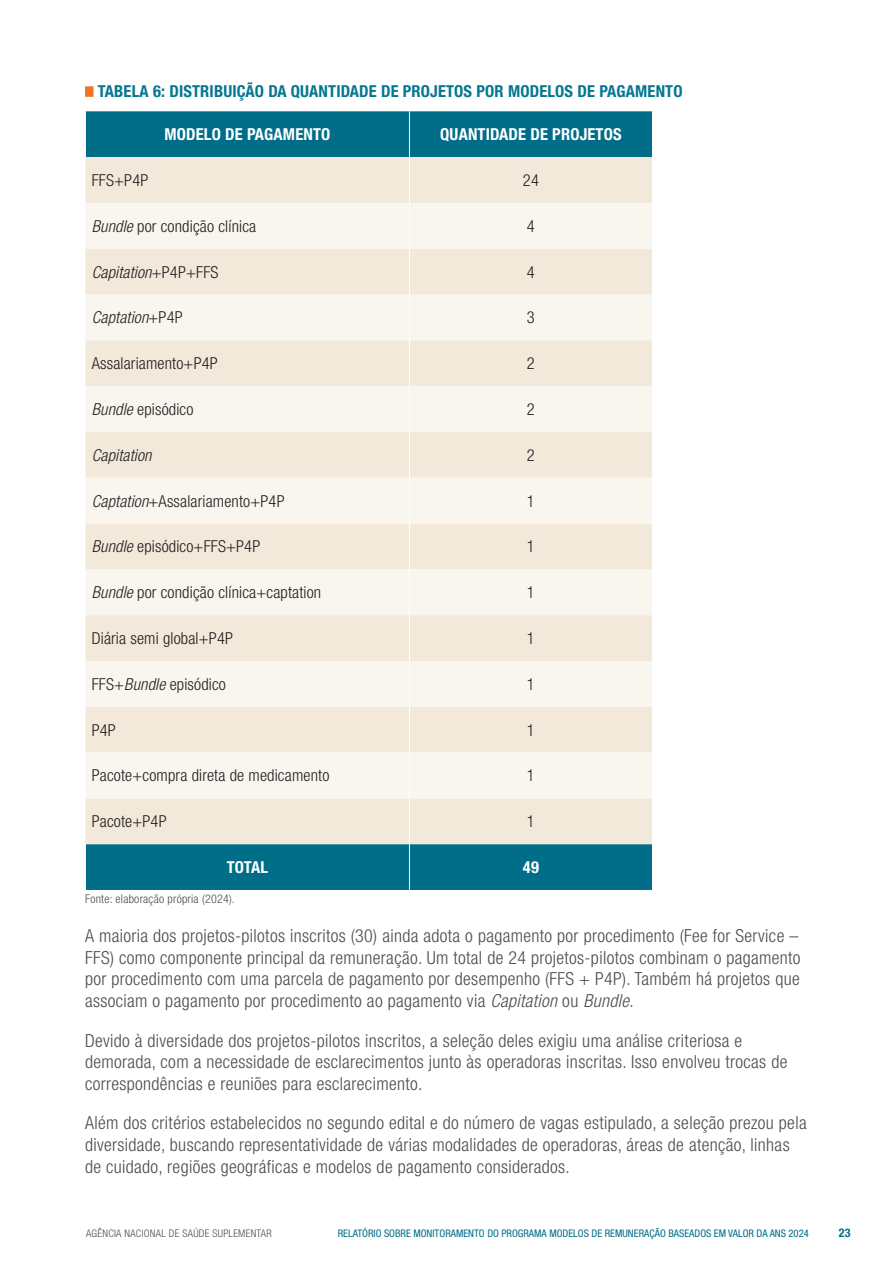
<style>
.page{position:relative;width:893px;height:1263px;background:#fff}
.page>*{position:absolute;margin:0;border:0;box-sizing:border-box;transform-origin:0 0}
.t1{font:300 condensed 18px/21.6px "Helvetica Neue LT Std";letter-spacing:.02em;color:#4b4c4d}
.t2{font:300 condensed 16.5px "Helvetica Neue LT Std";letter-spacing:.01em;color:#231f20}
.t3{font:700 condensed 16.5px "Helvetica Neue LT Std";letter-spacing:.01em;color:#047791}
.t4{font:700 condensed 16.5px "Helvetica Neue LT Std";letter-spacing:.01em;color:#fff}
.t5{font:italic 300 condensed 16.5px "Helvetica Neue LT Std";letter-spacing:.01em;color:#231f20}
.t6{font:300 condensed 12px "Helvetica Neue LT Std";letter-spacing:.02em;color:#4b4c4d}
.t7{font:700 condensed 12px "Helvetica Neue LT Std";color:#006d89}
.t8{font:condensed 10.5px "Helvetica Neue LT Std";color:#006d89}
.t9{font:300 condensed 10.5px "Helvetica Neue LT Std";letter-spacing:.025em;color:#4b4c4d}
.s1{font-style:italic}
.s2{font-style:normal}
</style>
<div class="page">
<div style="left:85px;top:86px;width:9px;height:11px;background:#f47521"></div>
<div style="left:86px;top:111px;width:566px;height:779px;background:#006d89"></div>
<div style="left:85px;top:157px;width:567px;height:687px;background:#f2e9da"></div>
<svg style="left:85px;top:203px;width:567px;height:595px;fill:#f9f6f0"></svg>
<hr style="left:409px;top:111px;width:1px;height:46px;background:#fff">
<hr style="left:409px;top:157px;width:1px;height:46px;background:#fff">
<hr style="left:409px;top:203px;width:1px;height:46px;background:#fff">
<hr style="left:409px;top:249px;width:1px;height:46px;background:#fff">
<hr style="left:409px;top:295px;width:1px;height:45px;background:#fff">
<hr style="left:409px;top:340px;width:1px;height:46px;background:#fff">
<hr style="left:409px;top:386px;width:1px;height:46px;background:#fff">
<hr style="left:409px;top:432px;width:1px;height:46px;background:#fff">
<hr style="left:409px;top:478px;width:1px;height:45px;background:#fff">
<hr style="left:409px;top:523px;width:1px;height:46px;background:#fff">
<hr style="left:409px;top:569px;width:1px;height:46px;background:#fff">
<hr style="left:409px;top:615px;width:1px;height:46px;background:#fff">
<hr style="left:409px;top:661px;width:1px;height:46px;background:#fff">
<hr style="left:409px;top:707px;width:1px;height:45px;background:#fff">
<hr style="left:409px;top:752px;width:1px;height:46px;background:#fff">
<hr style="left:409px;top:798px;width:1px;height:46px;background:#fff">
<hr style="left:409px;top:844px;width:1px;height:46px;background:#fff">
<p class="t3" style="left:98px;top:81px;width:586px">TABELA 6: DISTRIBUIÇÃO DA QUANTIDADE DE PROJETOS POR MODELOS DE PAGAMENTO</p>
<p class="t4" style="left:165px;top:124px;width:167px">MODELO DE PAGAMENTO</p>
<p class="t4" style="left:440px;top:124px;width:183px">QUANTIDADE DE PROJETOS</p>
<p class="t2" style="left:92px;top:171px;width:58px">FFS+P4P</p>
<p class="t2" style="left:523px;top:171px;width:18px">24</p>
<p class="t2" style="left:92px;top:216px;width:166px"><span class="s1">Bundle</span> por condição clínica</p>
<p class="t2" style="left:527px;top:216px;width:9px">4</p>
<p class="t5" style="left:92px;top:262px;width:128px">Capitation<span class="s2">+P4P+FFS</span></p>
<p class="t2" style="left:527px;top:262px;width:9px">4</p>
<p class="t5" style="left:92px;top:308px;width:92px">Captation<span class="s2">+P4P</span></p>
<p class="t2" style="left:527px;top:308px;width:9px">3</p>
<p class="t2" style="left:92px;top:354px;width:127px">Assalariamento+P4P</p>
<p class="t2" style="left:527px;top:354px;width:9px">2</p>
<p class="t2" style="left:92px;top:400px;width:103px"><span class="s1">Bundle</span> episódico</p>
<p class="t2" style="left:527px;top:400px;width:9px">2</p>
<p class="t5" style="left:92px;top:445px;width:61px">Capitation</p>
<p class="t2" style="left:527px;top:445px;width:9px">2</p>
<p class="t2" style="left:92px;top:491px;width:194px"><span class="s1">Captation</span>+Assalariamento+P4P</p>
<p class="t2" style="left:527px;top:491px;width:9px">1</p>
<p class="t2" style="left:92px;top:537px;width:170px"><span class="s1">Bundle</span> episódico+FFS+P4P</p>
<p class="t2" style="left:527px;top:537px;width:9px">1</p>
<p class="t2" style="left:92px;top:583px;width:231px"><span class="s1">Bundle</span> por condição clínica+captation</p>
<p class="t2" style="left:527px;top:583px;width:9px">1</p>
<p class="t2" style="left:92px;top:629px;width:143px">Diária semi global+P4P</p>
<p class="t2" style="left:527px;top:629px;width:9px">1</p>
<p class="t2" style="left:92px;top:674px;width:136px">FFS+<span class="s1">Bundle</span> episódico</p>
<p class="t2" style="left:527px;top:674px;width:9px">1</p>
<p class="t2" style="left:92px;top:720px;width:26px">P4P</p>
<p class="t2" style="left:527px;top:720px;width:9px">1</p>
<p class="t2" style="left:92px;top:766px;width:239px">Pacote+compra direta de medicamento</p>
<p class="t2" style="left:527px;top:766px;width:9px">1</p>
<p class="t2" style="left:92px;top:812px;width:76px">Pacote+P4P</p>
<p class="t2" style="left:527px;top:812px;width:9px">1</p>
<p class="t4" style="left:227px;top:857px;width:43px">TOTAL</p>
<p class="t4" style="left:523px;top:857px;width:18px">49</p>
<p class="t6" style="left:85px;top:891px;width:151px">Fonte: elaboração própria (2024).</p>
<p class="t1" style="left:85px;top:925px;width:717px">A maioria dos projetos-pilotos inscritos (30) ainda adota o pagamento por procedimento (Fee for Service – FFS) como componente principal da remuneração. Um total de 24 projetos-pilotos combinam o pagamento por procedimento com uma parcela de pagamento por desempenho (FFS + P4P). Também há projetos que associam o pagamento por procedimento ao pagamento via <span class="s1">Capitation</span> ou <span class="s1">Bundle</span>.</p>
<p class="t1" style="left:85px;top:1029px;width:704px">Devido à diversidade dos projetos-pilotos inscritos, a seleção deles exigiu uma análise criteriosa e demorada, com a necessidade de esclarecimentos junto às operadoras inscritas. Isso envolveu trocas de correspondências e reuniões para esclarecimento.</p>
<p class="t1" style="left:85px;top:1112px;width:723px">Além dos critérios estabelecidos no segundo edital e do número de vagas estipulado, a seleção prezou pela diversidade, buscando representatividade de várias modalidades de operadoras, áreas de atenção, linhas de cuidado, regiões geográficas e modelos de pagamento considerados.</p>
<p class="t9" style="left:86px;top:1227px;width:187px">AGÊNCIA NACIONAL DE SAÚDE SUPLEMENTAR</p>
<p class="t8" style="left:338px;top:1227px;width:472px">RELATÓRIO SOBRE MONITORAMENTO DO PROGRAMA MODELOS DE REMUNERAÇÃO BASEADOS EM VALOR DA ANS 2024</p>
<p class="t7" style="left:839px;top:1225px;width:13px">23</p>
</div>
